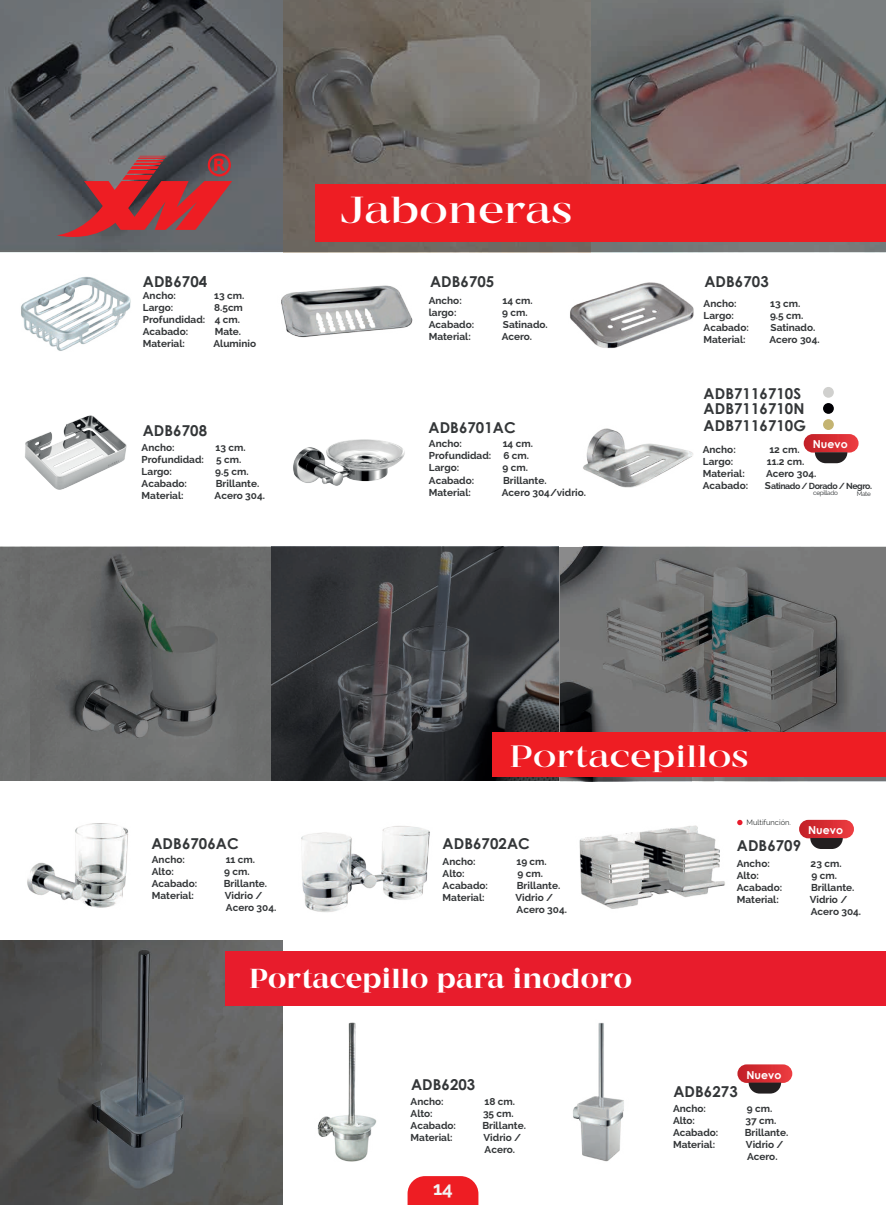
<style>
.page{position:relative;width:886px;height:1205px;background:#fff}
.page>*{position:absolute;margin:0;border:0;box-sizing:border-box;transform-origin:0 0}
.t1{font:300 37.5px "MADE Coachella";color:#fff;scale:1.12 1}
.t2{font:300 30.75px "MADE Coachella";color:#fff;scale:1.12 1}
.t3{font:27.38px "MADE Coachella";color:#fff}
.t4{font:700 18.75px "Raleway";color:#f2f3f4}
.t5{font:700 15px/31.9px "Century Gothic";letter-spacing:.005em;color:#333638}
.t6{font:700 11px "Century Gothic";letter-spacing:.005em;color:#fff}
.t7{font:700 10px/12px "Raleway";color:#333638}
.t8{font:700 8.75px "Raleway";letter-spacing:-.05em;color:#333638}
.t9{font:7.5px "Raleway";color:#333737}
.t10{font:6.38px "Raleway";letter-spacing:-.05em;color:#333638}
.s1{font-size:10px}
</style>
<div class="page">
<svg style="left:0;top:940px;width:282px;height:265px;background:#575758"></svg>
<div style="left:226px;top:951px;width:660px;height:54px;background:#e81c2c"></div>
<img style="left:301px;top:826px;width:129px;height:86px">
<img style="left:27px;top:823px;width:101px;height:85px">
<img style="left:21px;top:276px;width:110px;height:75px">
<img style="left:25px;top:415px;width:102px;height:75px">
<img style="left:293px;top:439px;width:112px;height:47px">
<svg style="left:0;top:0;width:886px;height:252px;background:#6c6969"></svg>
<svg style="left:56px;top:153px;width:176px;height:90px;background:#90464b"></svg>
<div style="left:315px;top:184px;width:571px;height:58px;background:#ee1d23"></div>
<img style="left:317px;top:1022px;width:60px;height:140px">
<img style="left:569px;top:252px;width:127px;height:96px">
<img style="left:573px;top:1022px;width:51px;height:140px">
<svg style="left:0;top:547px;width:886px;height:234px;background:#57595a"></svg>
<div style="left:492px;top:733px;width:394px;height:44px;background:#ee1d23"></div>
<img style="left:561px;top:778px;width:177px;height:131px">
<div style="left:823px;top:387px;width:11px;height:11px;background:#d0d0ce;border-radius:5px"></div>
<div style="left:823px;top:403px;width:11px;height:11px;background:#010004;border-radius:5px"></div>
<div style="left:823px;top:419px;width:11px;height:11px;background:#c4b472;border-radius:5px"></div>
<img style="left:583px;top:428px;width:110px;height:60px">
<img style="left:273px;top:242px;width:146px;height:96px">
<svg style="left:737px;top:820px;width:5px;height:5px"></svg>
<svg style="left:407px;top:1176px;width:71px;height:29px;background:#ef2d33"></svg>
<div style="left:737px;top:1064px;width:55px;height:19px;background:linear-gradient(to right,#c12026,#ec3b40);border-radius:9px"></div>
<svg style="left:748px;top:1082px;width:33px;height:11px"></svg>
<div style="left:799px;top:820px;width:55px;height:18px;background:linear-gradient(to right,#c11f26,#ec3c40);border-radius:9px"></div>
<svg style="left:810px;top:838px;width:33px;height:11px"></svg>
<div style="left:804px;top:434px;width:54px;height:18px;background:linear-gradient(to right,#c21f26,#eb3b3f);border-radius:9px"></div>
<svg style="left:815px;top:452px;width:32px;height:11px"></svg>
<h3 class="t5" style="left:143px;top:265px;width:66px">ADB6704</h3>
<p class="t7" style="left:143px;top:289px;width:35px">Ancho:</p>
<p class="t7" style="left:214px;top:289px;width:32px">13 cm.</p>
<p class="t7" style="left:143px;top:301px;width:32px">Largo:</p>
<p class="t7" style="left:143px;top:301px;width:102px;text-indent:71px">8.5cm<br>Profundidad: 4 cm.<br>Acabado:</p>
<p class="t7" style="left:215px;top:325px;width:28px">Mate.</p>
<p class="t7" style="left:143px;top:337px;width:44px">Material:</p>
<p class="t7" style="left:213px;top:337px;width:44px">Aluminio</p>
<h3 class="t5" style="left:143px;top:414px;width:66px">ADB6708</h3>
<p class="t7" style="left:142px;top:441px;width:35px">Ancho:</p>
<p class="t7" style="left:142px;top:441px;width:105px;text-indent:74px">13 cm.<br>Profundidad: 5 cm.<br>Largo:</p>
<p class="t7" style="left:215px;top:465px;width:35px">9.5 cm.</p>
<p class="t7" style="left:142px;top:477px;width:47px">Acabado:</p>
<p class="t7" style="left:216px;top:477px;width:45px">Brillante.</p>
<p class="t7" style="left:142px;top:489px;width:44px">Material:</p>
<p class="t7" style="left:215px;top:489px;width:52px">Acero 304.</p>
<h1 class="t1" style="left:340px;top:188px;width:209px">Jaboneras</h1>
<h3 class="t5" style="left:430px;top:265px;width:66px">ADB6705</h3>
<p class="t7" style="left:429px;top:294px;width:35px">Ancho:</p>
<p class="t7" style="left:502px;top:294px;width:32px">14 cm.</p>
<p class="t7" style="left:429px;top:306px;width:29px">largo:</p>
<p class="t7" style="left:502px;top:306px;width:27px">9 cm.</p>
<p class="t7" style="left:429px;top:318px;width:47px">Acabado:</p>
<p class="t7" style="left:503px;top:318px;width:46px">Satinado.</p>
<p class="t7" style="left:429px;top:330px;width:44px">Material:</p>
<p class="t7" style="left:502px;top:330px;width:32px">Acero.</p>
<h3 class="t5" style="left:428px;top:411px;width:89px">ADB6701AC</h3>
<p class="t7" style="left:429px;top:438px;width:35px">Ancho:</p>
<p class="t7" style="left:429px;top:438px;width:106px;text-indent:74px">14 cm.<br>Profundidad: 6 cm.<br>Largo:</p>
<p class="t7" style="left:502px;top:462px;width:27px">9 cm.</p>
<p class="t7" style="left:429px;top:474px;width:47px">Acabado:</p>
<p class="t7" style="left:503px;top:474px;width:45px">Brillante.</p>
<p class="t7" style="left:429px;top:486px;width:44px">Material:</p>
<p class="t7" style="left:502px;top:486px;width:86px">Acero 304/vidrio.</p>
<h3 class="t5" style="left:704px;top:265px;width:66px">ADB6703</h3>
<p class="t7" style="left:703px;top:297px;width:35px">Ancho:</p>
<p class="t7" style="left:770px;top:297px;width:32px">13 cm.</p>
<p class="t7" style="left:703px;top:309px;width:32px">Largo:</p>
<p class="t7" style="left:770px;top:309px;width:35px">9.5 cm.</p>
<p class="t7" style="left:703px;top:321px;width:47px">Acabado:</p>
<p class="t7" style="left:770px;top:321px;width:46px">Satinado.</p>
<p class="t7" style="left:703px;top:333px;width:44px">Material:</p>
<p class="t7" style="left:769px;top:333px;width:52px">Acero 304.</p>
<h3 class="t5" style="left:703px;top:377px;width:104px">ADB7116710S<br>ADB7116710G</h3>
<h3 class="t5" style="left:703px;top:392px;width:102px">ADB7116710N</h3>
<p class="t7" style="left:703px;top:443px;width:35px">Ancho:</p>
<p class="t7" style="left:769px;top:443px;width:32px">12 cm.</p>
<p class="t7" style="left:703px;top:455px;width:32px">Largo:</p>
<p class="t7" style="left:767px;top:455px;width:39px">11.2 cm.</p>
<p class="t7" style="left:703px;top:468px;width:44px">Material:</p>
<p class="t7" style="left:766px;top:468px;width:52px">Acero 304.</p>
<p class="t7" style="left:703px;top:480px;width:47px">Acabado:</p>
<p class="t8" style="left:765px;top:481px;width:108px"><span class="s1">S</span>atinado / Dorado / Negro.</p>
<p class="t6" style="left:813px;top:436px;width:37px">Nuevo</p>
<p class="t10" style="left:813px;top:489px;width:26px">cepillado</p>
<p class="t10" style="left:857px;top:490px;width:16px">Mate</p>
<h3 class="t5" style="left:151px;top:826px;width:89px">ADB6706AC</h3>
<p class="t7" style="left:152px;top:853px;width:35px">Ancho:</p>
<p class="t7" style="left:226px;top:853px;width:31px">11 cm.</p>
<p class="t7" style="left:152px;top:865px;width:24px">Alto:</p>
<p class="t7" style="left:224px;top:865px;width:27px">9 cm.</p>
<p class="t7" style="left:152px;top:877px;width:47px">Acabado:</p>
<p class="t7" style="left:224px;top:877px;width:45px">Brillante.</p>
<p class="t7" style="left:152px;top:889px;width:44px">Material:</p>
<p class="t7" style="left:225px;top:889px;width:53px">Vidrio /<br>Acero 304.</p>
<h2 class="t2" style="left:509px;top:738px;width:215px">Portacepillos</h2>
<p class="t9" style="left:746px;top:818px;width:46px">Multifunción.</p>
<p class="t6" style="left:808px;top:821px;width:37px">Nuevo</p>
<h3 class="t5" style="left:443px;top:826px;width:89px">ADB6702AC</h3>
<p class="t7" style="left:443px;top:855px;width:35px">Ancho:</p>
<p class="t7" style="left:516px;top:855px;width:32px">19 cm.</p>
<p class="t7" style="left:443px;top:867px;width:24px">Alto:</p>
<p class="t7" style="left:517px;top:867px;width:27px">9 cm.</p>
<p class="t7" style="left:443px;top:879px;width:47px">Acabado:</p>
<p class="t7" style="left:517px;top:879px;width:45px">Brillante.</p>
<p class="t7" style="left:443px;top:892px;width:44px">Material:</p>
<p class="t7" style="left:515px;top:892px;width:53px">Vidrio /<br>Acero 304.</p>
<h3 class="t5" style="left:737px;top:828px;width:66px">ADB6709</h3>
<p class="t7" style="left:737px;top:857px;width:35px">Ancho:</p>
<p class="t7" style="left:810px;top:857px;width:32px">23 cm.</p>
<p class="t7" style="left:737px;top:869px;width:24px">Alto:</p>
<p class="t7" style="left:811px;top:869px;width:27px">9 cm.</p>
<p class="t7" style="left:737px;top:881px;width:47px">Acabado:</p>
<p class="t7" style="left:811px;top:881px;width:45px">Brillante.</p>
<p class="t7" style="left:737px;top:893px;width:44px">Material:</p>
<p class="t7" style="left:810px;top:893px;width:53px">Vidrio /<br>Acero 304.</p>
<h3 class="t3" style="left:249px;top:962px;width:384px">Portacepillo para inodoro</h3>
<h3 class="t5" style="left:411px;top:1067px;width:66px">ADB6203</h3>
<p class="t7" style="left:411px;top:1095px;width:35px">Ancho:</p>
<p class="t7" style="left:484px;top:1095px;width:32px">18 cm.</p>
<p class="t7" style="left:411px;top:1107px;width:24px">Alto:</p>
<p class="t7" style="left:483px;top:1107px;width:32px">35 cm.</p>
<p class="t7" style="left:411px;top:1119px;width:47px">Acabado:</p>
<p class="t7" style="left:482px;top:1119px;width:45px">Brillante.</p>
<p class="t7" style="left:411px;top:1131px;width:44px">Material:</p>
<p class="t7" style="left:483px;top:1131px;width:39px">Vidrio /<br>Acero.</p>
<h3 class="t4" style="left:433px;top:1177px;width:21px">14</h3>
<p class="t6" style="left:746px;top:1066px;width:37px">Nuevo</p>
<h3 class="t5" style="left:673px;top:1075px;width:66px">ADB6273</h3>
<p class="t7" style="left:673px;top:1102px;width:35px">Ancho:</p>
<p class="t7" style="left:747px;top:1102px;width:27px">9 cm.</p>
<p class="t7" style="left:673px;top:1114px;width:24px">Alto:</p>
<p class="t7" style="left:745px;top:1114px;width:32px">37 cm.</p>
<p class="t7" style="left:673px;top:1126px;width:47px">Acabado:</p>
<p class="t7" style="left:745px;top:1126px;width:45px">Brillante.</p>
<p class="t7" style="left:673px;top:1138px;width:44px">Material:</p>
<p class="t7" style="left:746px;top:1138px;width:39px">Vidrio /<br>Acero.</p>
</div>
